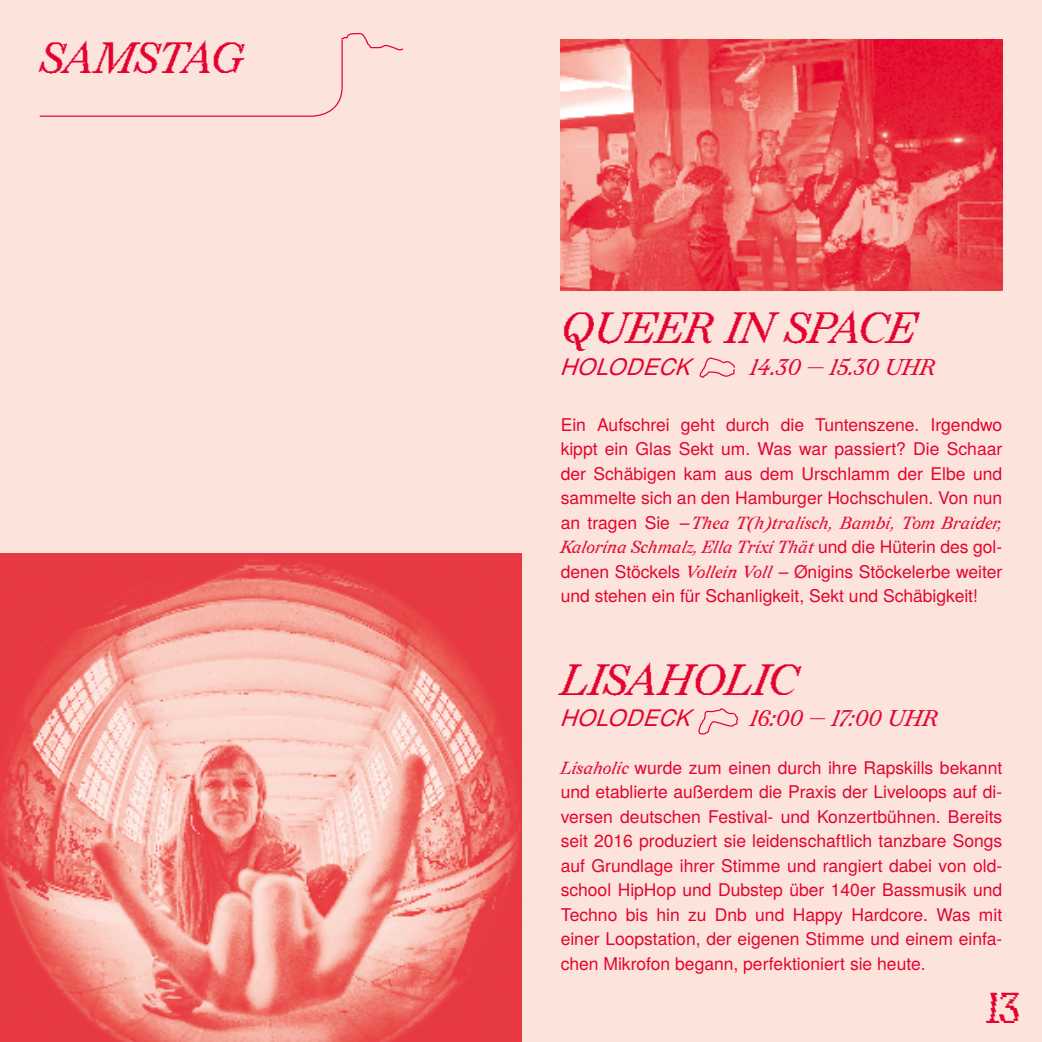
<style>
.page{position:relative;width:1042px;height:1042px;background:#fce3db}
.page>*{position:absolute;margin:0;border:0;box-sizing:border-box;transform-origin:0 0}
.t1{font:italic 43.75px "Redaction 20";letter-spacing:.01em;color:#e4032f}
.t2{font:italic 43.23px "Redaction 50";color:#e4032f}
.t3{font:italic 22.75px "Redaction 20";letter-spacing:.01em;color:#e4032f}
.t4{font:italic 22.75px "Te X Gyre Heros";color:#e4032f}
.t5{font:17.5px/24.5px "Te X Gyre Heros";color:#e4032f;text-align:justify}
.t6{font:italic 17.5px/24.5px "Redaction 35";color:#e4032f}
.s1{font-family:"Te X Gyre Heros";font-style:normal}
.s2{font-family:"Redaction 35";font-style:italic}
</style>
<div class="page">
<img style="left:561px;top:40px;width:441px;height:251px">
<img style="left:0;top:553px;width:521px;height:489px">
<svg style="left:39px;top:33px;width:365px;height:84px"></svg>
<svg style="left:699px;top:357px;width:36px;height:21px"></svg>
<svg style="left:698px;top:708px;width:40px;height:27px"></svg>
<h1 class="t1" style="left:40px;top:31px;width:205px">SAMSTAG</h1>
<h1 class="t1" style="left:561px;top:302px;width:356px">QUEER IN SPACE</h1>
<h3 class="t4" style="left:561px;top:349px;width:131px">HOLODECK</h3>
<h3 class="t3" style="left:750px;top:353px;width:187px">14.30 -- 15.30 UHR</h3>
<p class="t5" style="left:561px;top:411px;width:443px">Ein Aufschrei geht durch die Tuntenszene. Irgendwo kippt ein Glas Sekt um. Was war passiert? Die Schaar der Schäbigen kam aus dem Urschlamm der Elbe und sammelte sich an den Hamburger Hochschulen. Von nun</p>
<p class="t6" style="left:561px;top:510px;width:443px"><span class="s1">an tragen Sie –</span>Thea T(h)tralisch, Bambi, Tom Braider,<br>Kalorina Schmalz, Ella Trixi Thät <span class="s1">und die Hüterin des gol-</span></p>
<p class="t5" style="left:561px;top:558px;width:443px">denen Stöckels <span class="s2">Vollein Voll</span> – Ønigins Stöckelerbe weiter und stehen ein für Schanligkeit, Sekt und Schäbigkeit!</p>
<h1 class="t1" style="left:561px;top:654px;width:238px">LISAHOLIC</h1>
<h3 class="t4" style="left:561px;top:701px;width:131px">HOLODECK</h3>
<h3 class="t3" style="left:750px;top:705px;width:190px">16:00 -- 17:00 UHR</h3>
<p class="t5" style="left:561px;top:754px;width:443px"><span class="s2">Lisaholic</span> wurde zum einen durch ihre Rapskills bekannt und etablierte außerdem die Praxis der Liveloops auf di&shy;versen deutschen Festival- und Konzertbühnen. Bereits seit 2016 produziert sie leidenschaftlich tanzbare Songs auf Grundlage ihrer Stimme und rangiert dabei von old&shy;school HipHop und Dubstep über 140er Bassmusik und Techno bis hin zu Dnb und Happy Hardcore. Was mit einer Loopstation, der eigenen Stimme und einem einfa&shy;chen Mikrofon begann, perfektioniert sie heute.</p>
<h2 class="t2" style="left:989px;top:984px;width:36px">13</h2>
</div>
